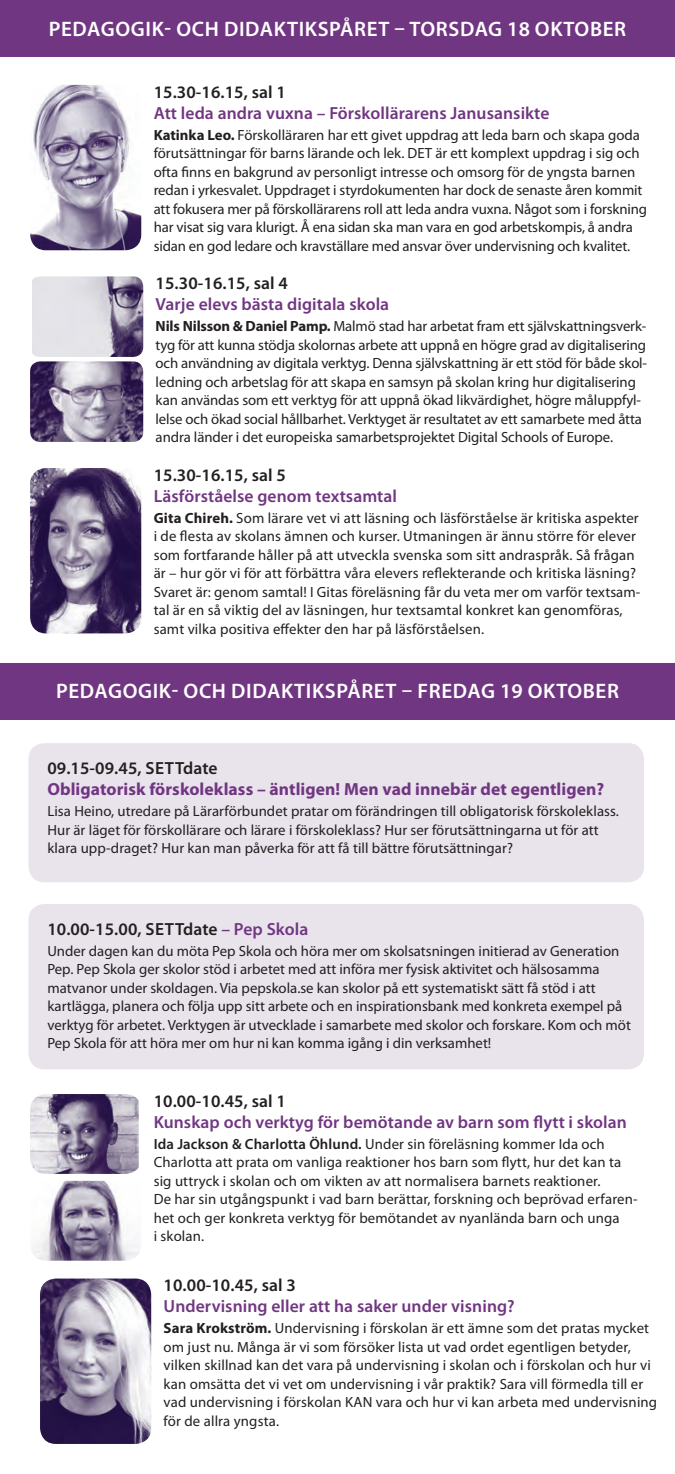
<style>
.page{position:relative;width:675px;height:1474px;background:#fff}
.page>*{position:absolute;margin:0;border:0;box-sizing:border-box;transform-origin:0 0}
.t1{font:600 21px "Myriad Pro";letter-spacing:.03em;color:#fff}
.t2{font:600 17.5px "Myriad Pro";letter-spacing:.005em;color:#713682}
.t3{font:600 17.5px "Myriad Pro";letter-spacing:.005em;color:#231f20}
.t4{font:700 17.5px "Myriad Pro";letter-spacing:.005em;color:#713682}
.t5{font:14.7px/18.6px "Myriad Pro";color:#231f20}
.s1{font-weight:700}
.s2{color:#713682}
.s3{font-weight:600}
</style>
<div class="page">
<img style="left:30px;top:468px;width:111px;height:165px">
<img style="left:30px;top:85px;width:111px;height:165px">
<img style="left:30px;top:361px;width:113px;height:81px">
<img style="left:32px;top:276px;width:111px;height:81px">
<div style="left:0;top:0;width:675px;height:57px;background:#713682"></div>
<div style="left:0;top:663px;width:675px;height:56px;background:#713682"></div>
<img style="left:32px;top:1180px;width:108px;height:80px">
<img style="left:30px;top:1094px;width:109px;height:79px">
<div style="left:29px;top:743px;width:615px;height:139px;background:#e9e3ec;border-radius:16px"></div>
<div style="left:29px;top:904px;width:615px;height:165px;background:#e9e3ec;border-radius:16px"></div>
<img style="left:40px;top:1278px;width:111px;height:165px">
<h1 class="t1" style="left:49px;top:16px;width:579px">PEDAGOGIK- OCH DIDAKTIKSPÅRET – TORSDAG 18 OKTOBER</h1>
<p class="t3" style="left:154px;top:80px;width:134px">15.30-16.15, sal 1</p>
<p class="t2" style="left:154px;top:102px;width:397px">Att leda andra vuxna – Förskollärarens Janusansikte</p>
<p class="t5" style="left:154px;top:125px;width:495px"><span class="s1">Katinka Leo.</span> Förskolläraren har ett givet uppdrag att leda barn och skapa goda förutsättningar för barns lärande och lek. DET är ett komplext uppdrag i sig och ofta finns en bakgrund av personligt intresse och omsorg för de yngsta barnen redan i yrkesvalet. Uppdraget i styrdokumenten har dock de senaste åren kommit att fokusera mer på förskollärarens roll att leda andra vuxna. Något som i forskning har visat sig vara klurigt. Å ena sidan ska man vara en god arbetskompis, å andra sidan en god ledare och kravställare med ansvar över undervisning och kvalitet.</p>
<p class="t3" style="left:156px;top:272px;width:134px">15.30-16.15, sal 4</p>
<p class="t2" style="left:156px;top:293px;width:235px">Varje elevs bästa digitala skola</p>
<p class="t5" style="left:156px;top:317px;width:493px"><span class="s1">Nils Nilsson &amp; Daniel Pamp.</span> Malmö stad har arbetat fram ett självskattningsverk&shy;tyg för att kunna stödja skolornas arbete att uppnå en högre grad av digitalisering och användning av digitala verktyg. Denna självskattning är ett stöd för både skol&shy;ledning och arbetslag för att skapa en samsyn på skolan kring hur digitalisering kan användas som ett verktyg för att uppnå ökad likvärdighet, högre måluppfyl&shy;lelse och ökad social hållbarhet. Verktyget är resultatet av ett samarbete med åtta andra länder i det europeiska samarbetsprojektet Digital Schools of Europe.</p>
<p class="t3" style="left:154px;top:463px;width:134px">15.30-16.15, sal 5</p>
<p class="t2" style="left:154px;top:485px;width:245px">Läsförståelse genom textsamtal</p>
<p class="t5" style="left:154px;top:508px;width:488px"><span class="s1">Gita Chireh.</span> Som lärare vet vi att läsning och läsförståelse är kritiska aspekter i de flesta av skolans ämnen och kurser. Utmaningen är ännu större för elever som fortfarande håller på att utveckla svenska som sitt andraspråk. Så frågan är – hur gör vi för att förbättra våra elevers reflekterande och kritiska läsning?<br>Svaret är: genom samtal! I Gitas föreläsning får du veta mer om varför textsam&shy;tal är en så viktig del av läsningen, hur textsamtal konkret kan genomföras, samt vilka positiva effekter den har på läsförståelsen.</p>
<h1 class="t1" style="left:56px;top:677px;width:564px">PEDAGOGIK- OCH DIDAKTIKSPÅRET – FREDAG 19 OKTOBER</h1>
<p class="t3" style="left:47px;top:757px;width:172px">09.15-09.45, SETTdate</p>
<p class="t4" style="left:47px;top:778px;width:558px">Obligatorisk förskoleklass – äntligen! Men vad innebär det egentligen?</p>
<p class="t5" style="left:47px;top:802px;width:573px">Lisa Heino, utredare på Lärarförbundet pratar om förändringen till obligatorisk förskoleklass.<br>Hur är läget för förskollärare och lärare i förskoleklass? Hur ser förutsättningarna ut för att klara upp-draget? Hur kan man påverka för att få till bättre förutsättningar?</p>
<p class="t3" style="left:47px;top:917px;width:262px">10.00-15.00, SETTdate <span class="s2">– Pep Skola</span></p>
<p class="t5" style="left:47px;top:941px;width:585px">Under dagen kan du möta Pep Skola och höra mer om skolsatsningen initierad av Generation Pep. Pep Skola ger skolor stöd i arbetet med att införa mer fysisk aktivitet och hälsosamma matvanor under skoldagen. Via pepskola.se kan skolor på ett systematiskt sätt få stöd i att kartlägga, planera och följa upp sitt arbete och en inspirationsbank med konkreta exempel på verktyg för arbetet. Verktygen är utvecklade i samarbete med skolor och forskare. Kom och möt Pep Skola för att höra mer om hur ni kan komma igång i din verksamhet!</p>
<p class="t3" style="left:154px;top:1089px;width:134px">10.00-10.45, sal 1</p>
<p class="t2" style="left:154px;top:1110px;width:474px">Kunskap och verktyg för bemötande av barn som flytt i skolan</p>
<p class="t5" style="left:154px;top:1134px;width:485px"><span class="s3">Ida Jackson &amp; Charlotta Öhlund.</span> Under sin föreläsning kommer Ida och Charlotta att prata om vanliga reaktioner hos barn som flytt, hur det kan ta sig uttryck i skolan och om vikten av att normalisera barnets reaktioner.<br>De har sin utgångspunkt i vad barn berättar, forskning och beprövad erfaren&shy;het och ger konkreta verktyg för bemötandet av nyanlända barn och unga<br>i skolan.</p>
<p class="t3" style="left:164px;top:1274px;width:134px">10.00-10.45, sal 3</p>
<p class="t2" style="left:164px;top:1295px;width:353px">Undervisning eller att ha saker under visning?</p>
<p class="t5" style="left:164px;top:1318px;width:495px"><span class="s1">Sara Krokström.</span> Undervisning i förskolan är ett ämne som det pratas mycket om just nu. Många är vi som försöker lista ut vad ordet egentligen betyder, vilken skillnad kan det vara på undervisning i skolan och i förskolan och hur vi kan omsätta det vi vet om undervisning i vår praktik? Sara vill förmedla till er vad undervisning i förskolan KAN vara och hur vi kan arbeta med undervisning för de allra yngsta.</p>
</div>
